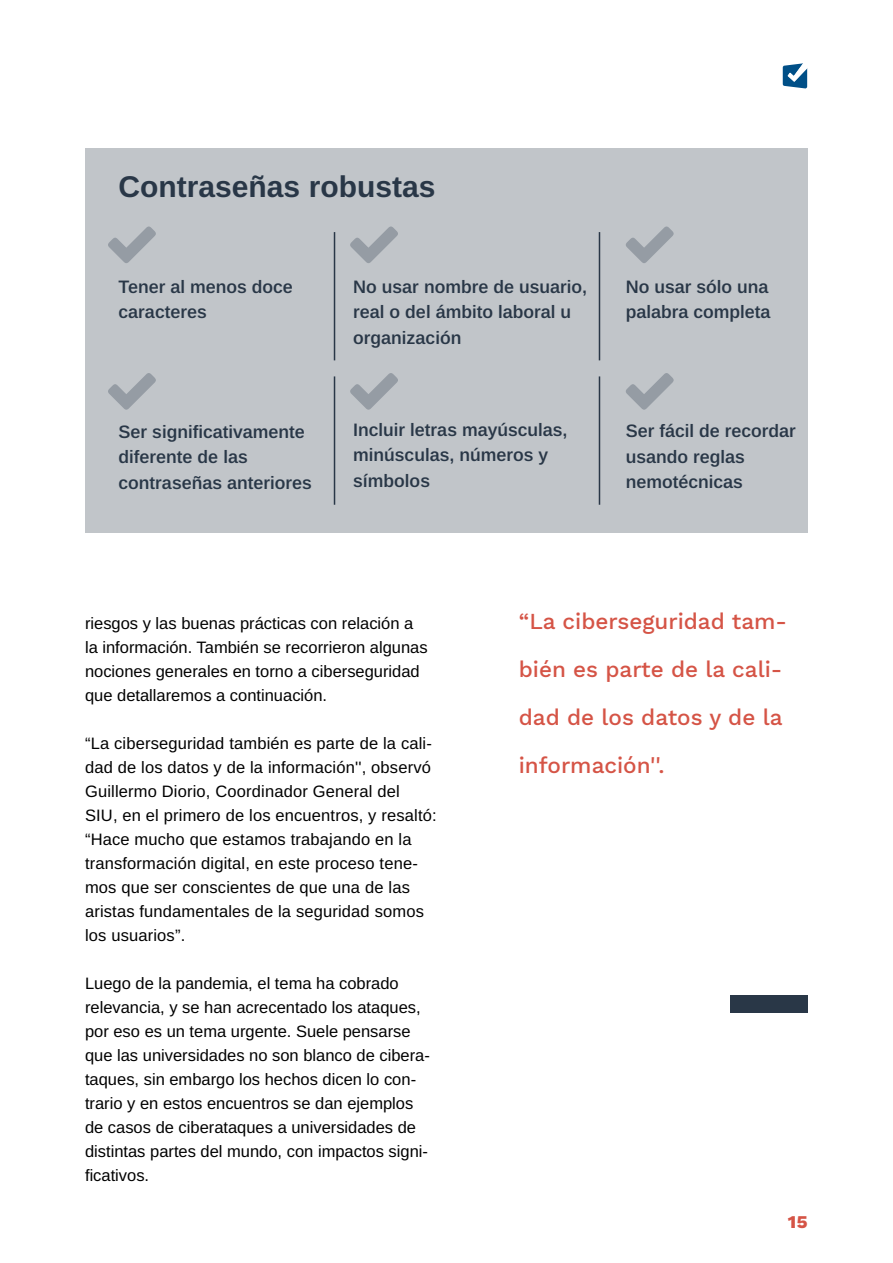
<style>
.page{position:relative;width:893px;height:1263px;background:#fff}
.page>*{position:absolute;margin:0;border:0;box-sizing:border-box;transform-origin:0 0}
.t1{font:700 30px "Arimo";color:#293747}
.t2{font:500 22.5px/48px "Work Sans";color:#d55446}
.t3{font:700 21px "Work Sans";color:#d55446}
.t4{font:600 18px/25.5px "Arimo";color:#293747}
.t5{font:16.5px/24px "Arimo";color:#000}
</style>
<div class="page">
<svg style="left:782px;top:63px;width:26px;height:26px"></svg>
<div style="left:85px;top:149px;width:723px;height:384px;background:#c1c5c9"></div>
<hr style="left:334px;top:232px;width:1px;height:128px;background:#293747">
<hr style="left:334px;top:376px;width:1px;height:129px;background:#293747">
<hr style="left:599px;top:232px;width:1px;height:128px;background:#293747">
<hr style="left:599px;top:376px;width:1px;height:129px;background:#293747">
<svg style="left:108px;top:373px;width:48px;height:37px"></svg>
<svg style="left:108px;top:226px;width:48px;height:37px"></svg>
<svg style="left:350px;top:373px;width:48px;height:37px"></svg>
<svg style="left:350px;top:226px;width:48px;height:37px"></svg>
<svg style="left:626px;top:373px;width:48px;height:37px"></svg>
<svg style="left:626px;top:226px;width:48px;height:37px"></svg>
<div style="left:730px;top:996px;width:78px;height:17px;background:#293747"></div>
<h1 class="t1" style="left:119px;top:166px;width:318px">Contraseñas robustas</h1>
<p class="t4" style="left:119px;top:274px;width:176px">Tener al menos doce caracteres</p>
<p class="t4" style="left:119px;top:419px;width:195px">Ser significativamente diferente de las contraseñas anteriores</p>
<p class="t4" style="left:353px;top:274px;width:235px">No usar nombre de usuario, real o del ámbito laboral u organización</p>
<p class="t4" style="left:353px;top:417px;width:216px">Incluir letras mayúsculas, minúsculas, números y símbolos</p>
<p class="t4" style="left:626px;top:274px;width:146px">No usar sólo una palabra completa</p>
<p class="t4" style="left:626px;top:418px;width:172px">Ser fácil de recordar usando reglas nemotécnicas</p>
<p class="t5" style="left:85px;top:611px;width:344px">riesgos y las buenas prácticas con relación a la información. También se recorrieron algunas nociones generales en torno a ciberseguridad que detallaremos a continuación.</p>
<p class="t5" style="left:85px;top:731px;width:353px">“La ciberseguridad también es parte de la cali&shy;dad de los datos y de la información'', observó Guillermo Diorio, Coordinador General del<br>SIU, en el primero de los encuentros, y resaltó: “Hace mucho que estamos trabajando en la transformación digital, en este proceso tene&shy;mos que ser conscientes de que una de las aristas fundamentales de la seguridad somos los usuarios”.</p>
<p class="t5" style="left:85px;top:972px;width:346px">Luego de la pandemia, el tema ha cobrado relevancia, y se han acrecentado los ataques, por eso es un tema urgente. Suele pensarse que las universidades no son blanco de cibera&shy;taques, sin embargo los hechos dicen lo con&shy;trario y en estos encuentros se dan ejemplos de casos de ciberataques a universidades de distintas partes del mundo, con impactos signi&shy;ficativos.</p>
<h2 class="t2" style="left:519px;top:596px;width:270px">“La ciberseguridad tam&shy;bién es parte de la cali&shy;dad de los datos y de la información''.</h2>
<p class="t3" style="left:788px;top:1205px;width:22px">15</p>
</div>
